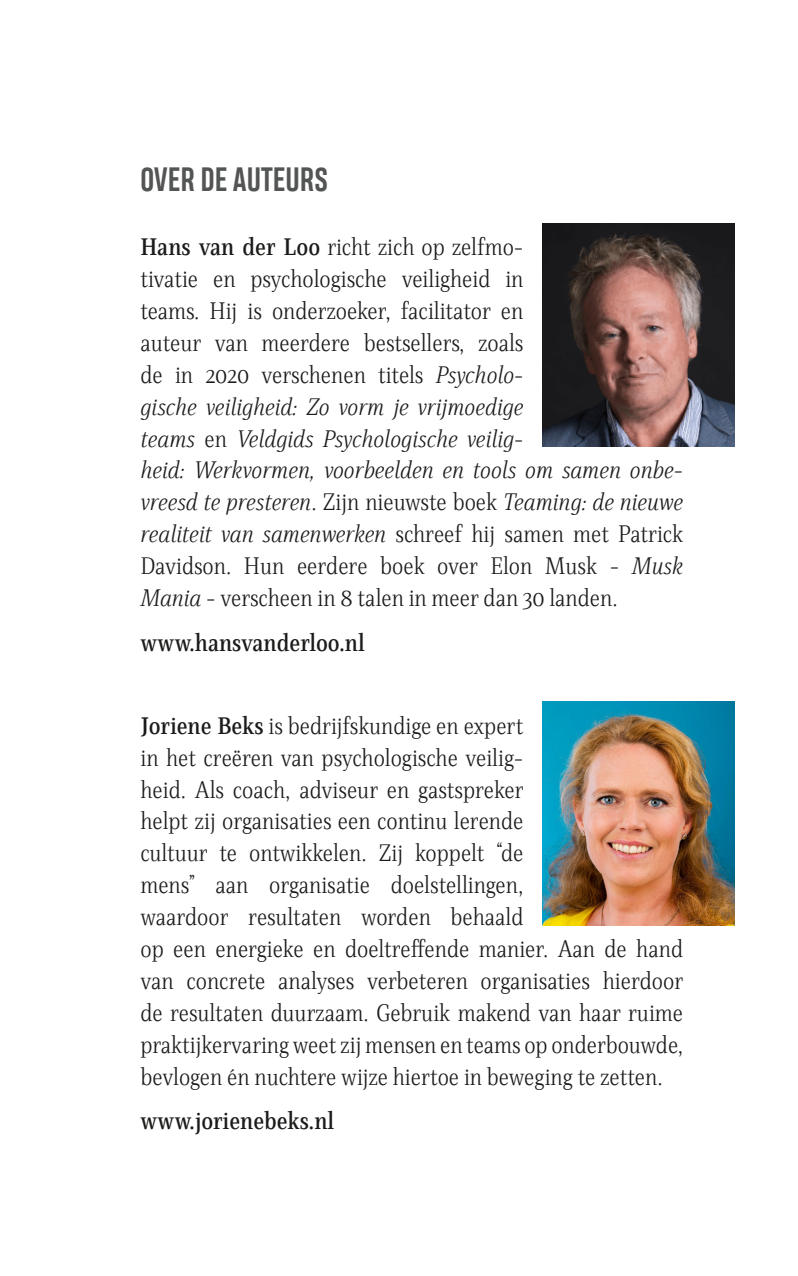
<style>
.page{position:relative;width:798px;height:1276px;background:#fff}
.page>*{position:absolute;margin:0;border:0;box-sizing:border-box;transform-origin:0 0}
.Heading_2{font:700 31.5px "Heading Pro";color:#535454}
.t1{font:24.75px/31.9px "Singel";color:#1c1b1a}
.t2{font:600 24.75px "Singel";color:#1c1b1a}
.s1{font-weight:600}
.s2{font-style:italic}
</style>
<div class="page">
<img style="left:542px;top:702px;width:191px;height:223px">
<img style="left:542px;top:223px;width:191px;height:223px">
<p class="Heading_2" style="left:140px;top:161px;width:189px">OVER DE AUTEURS</p>
<p class="t1" style="left:140px;top:230px;width:544px"><span class="s1">Hans van der Loo</span> richt zich op zelfmo-<br>tivatie en psychologische veiligheid in<br>teams. Hij is onderzoeker, facilitator en<br>auteur van meerdere bestsellers, zoals<br>de in 2020 verschenen titels <span class="s2">Psycholo-<br>gische veiligheid: Zo vorm je vrijmoedige<br>teams</span> en <span class="s2">Veldgids Psychologische veilig-<br>heid: Werkvormen, voorbeelden en tools om samen onbe&shy;vreesd te presteren</span>. Zijn nieuwste boek <span class="s2">Teaming: de nieuwe realiteit van samenwerken</span> schreef hij samen met Patrick Davidson. Hun eerdere boek over Elon Musk - <span class="s2">Musk Mania</span> - verscheen in 8 talen in meer dan 30 landen.</p>
<p class="t2" style="left:140px;top:626px;width:226px">www.hansvanderloo.nl</p>
<p class="t1" style="left:140px;top:708px;width:544px"><span class="s1">Joriene Beks</span> is bedrijfskundige en expert<br>in het creëren van psychologische veilig-<br>heid. Als coach, adviseur en gastspreker<br>helpt zij organisaties een continu lerende<br>cultuur te ontwikkelen. Zij koppelt “de<br>mens” aan organisatie doelstellingen,<br>waardoor resultaten worden behaald<br>op een energieke en doeltreffende manier. Aan de hand van concrete analyses verbeteren organisaties hierdoor de resultaten duurzaam. Gebruik makend van haar ruime praktijkervaring weet zij mensen en teams op onderbouwde, bevlogen én nuchtere wijze hiertoe in beweging te zetten.</p>
<p class="t2" style="left:140px;top:1105px;width:195px">www.jorienebeks.nl</p>
</div>
